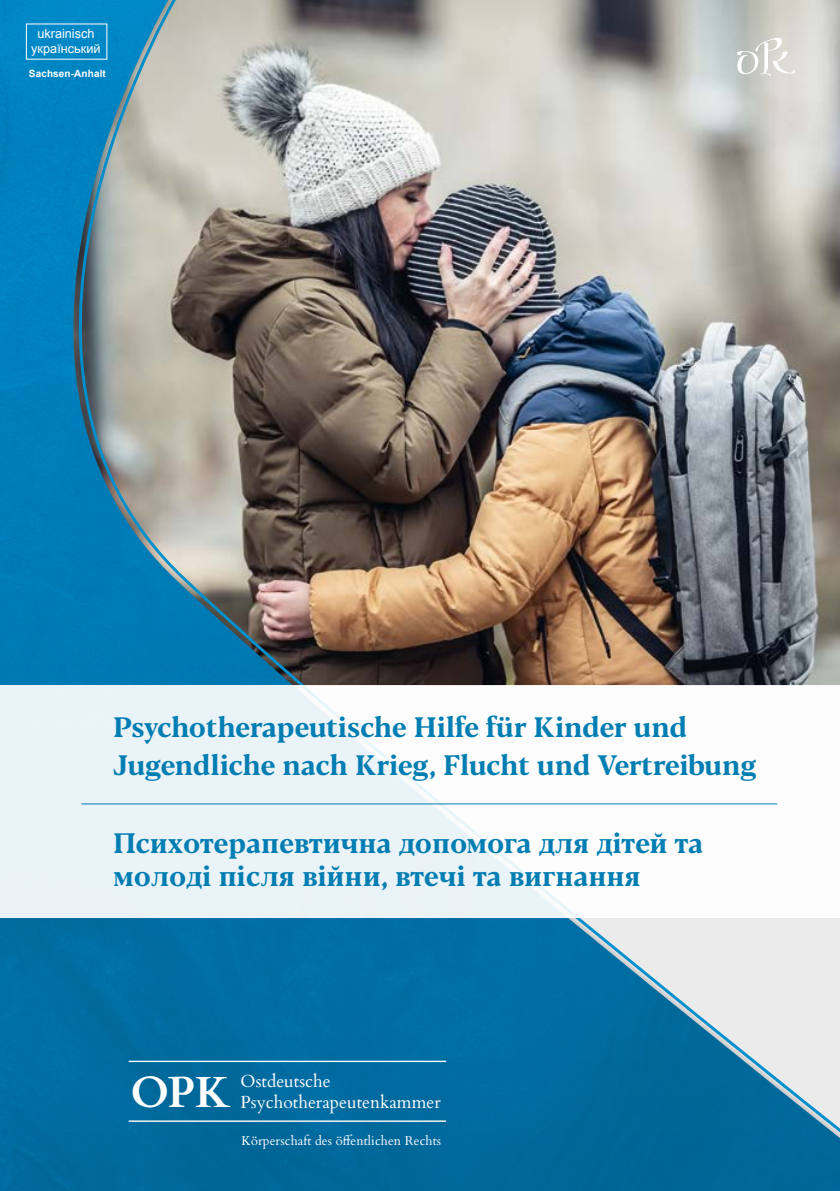
<style>
.page{position:relative;width:840px;height:1191px;background:#fff}
.page>*{position:absolute;margin:0;border:0;box-sizing:border-box;transform-origin:0 0}
.t1{font:700 43.6px "Cardo";color:#fff}
.t2{font:700 28px/38px "Blacker Text";letter-spacing:-.01em;color:#007db2}
.t3{font:17.4px "Cardo";color:#fff}
.t4{font:12.8px "Cardo";letter-spacing:.005em;color:#fff}
.t5{font:12.6px/15.2px "Arial";color:#fff;text-align:center}
.t6{font:700 10px "Arial";letter-spacing:.01em;color:#fff}
</style>
<div class="page">
<img style="left:0;top:0;width:839px;height:1191px">
<hr style="left:129px;top:1120px;width:317px;height:1px;background:#fff">
<hr style="left:129px;top:1060px;width:317px;height:2px;background:#fff">
<svg style="left:736px;top:37px;width:59px;height:39px"></svg>
<div style="left:0;top:685px;width:839px;height:232px;background:linear-gradient(to right,#e5f1f6,#fffffe)"></div>
<hr style="left:81px;top:803px;width:695px;height:1px;background:#007db2">
<p class="t5" style="left:31px;top:26px;width:71px">ukrainisch український</p>
<p class="t6" style="left:29px;top:67px;width:78px">Sachsen-Anhalt</p>
<p class="t2" style="left:113px;top:709px;width:644px">Psychotherapeutische Hilfe für Kinder und<br>Jugendliche nach Krieg, Flucht und Vertreibung</p>
<p class="t2" style="left:113px;top:827px;width:591px;line-height:33.6px">Психотерапевтична допомога для дітей та молоді після війни, втечі та вигнання</p>
<h1 class="t1" style="left:130px;top:1057px;width:102px">OPK</h1>
<p class="t3" style="left:240px;top:1067px;width:91px">Ostdeutsche</p>
<p class="t3" style="left:240px;top:1088px;width:201px">Psychotherapeutenkammer</p>
<p class="t4" style="left:241px;top:1130px;width:201px">Körperschaft des öffentlichen Rechts</p>
</div>
